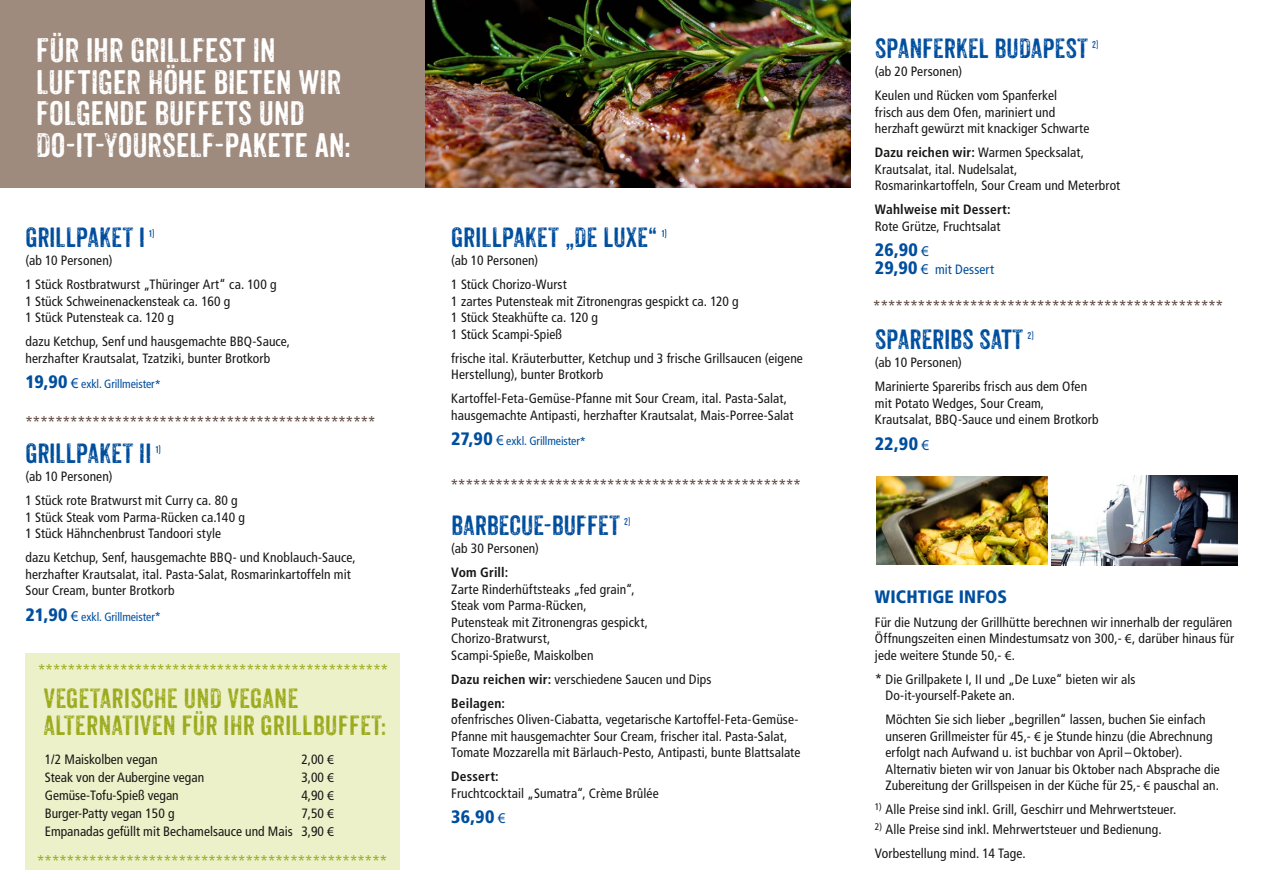
<style>
.page{position:relative;width:1263px;height:893px;background:#fff}
.page>*{position:absolute;margin:0;border:0;box-sizing:border-box;transform-origin:0 0}
.t1{font:33px/31.5px "Anodyne W01";letter-spacing:-.015em;color:#fff}
.t2{font:27px "Anodyne";letter-spacing:-.015em;color:#004e9e}
.t3{font:27px/27px "Anodyne";color:#9cab1d}
.t4{font:900 condensed 18px "Frutiger";letter-spacing:.01em;color:#004e9e}
.t5{font:16.5px "Anodyne";color:#5c463d}
.t6{font:16.5px "Anodyne";color:#9cab1d}
.t7{font:condensed 13.5px/16.5px "Frutiger";letter-spacing:.005em;color:#181716}
.t8{font:700 condensed 13.5px "Frutiger";letter-spacing:.01em;color:#181716}
.t9{font:condensed 13.5px "Frutiger";letter-spacing:.01em;color:#004e9e}
.t10{font:condensed 12px "Frutiger";letter-spacing:-.01em;color:#004e9e}
.t11{font:9.6px "Anodyne";color:#1d5ba8}
.t12{font:9.6px "Anodyne";color:#004e9e}
.s1{font-weight:900;font-size:18px}
.s2{font-family:"Myriad Pro";font-stretch:normal;font-size:15px}
.s3{font-size:13.5px}
.s4{font-family:"Myriad Pro";font-stretch:normal}
.s5{font-weight:700}
.s6{font-family:"Myriad Pro";font-weight:400;font-stretch:normal;font-size:15px}
.s7{font-size:15px}
</style>
<div class="page">
<div style="left:26px;top:653px;width:374px;height:217px;background:#edf1ca"></div>
<div style="left:0;top:0;width:425px;height:187px;background:#9f8b7e"></div>
<img style="left:425px;top:0;width:425px;height:187px">
<img style="left:876px;top:477px;width:171px;height:87px">
<img style="left:1052px;top:476px;width:185px;height:90px">
<h1 class="t1" style="left:36px;top:34px;width:317px">FÜR IHR GRILLFEST IN<br>LUFTIGER HÖHE BIETEN WIR<br>FOLGENDE BUFFETS UND<br>DO-IT-YOURSELF-PAKETE AN:</h1>
<h2 class="t2" style="left:26px;top:221px;width:121px">GRILLPAKET I</h2>
<p class="t12" style="left:149px;top:228px;width:7px">1)</p>
<p class="t7" style="left:26px;top:248px;width:253px;line-height:24px">(ab 10 Personen)<br>1 Stück Rostbratwurst „Thüringer Art“ ca. 100 g</p>
<p class="t7" style="left:26px;top:293px;width:206px">1 Stück Schweinenackensteak ca. 160 g<br>1 Stück Putensteak ca. 120 g</p>
<p class="t7" style="left:26px;top:333px;width:266px">dazu Ketchup, Senf und hausgemachte BBQ-Sauce, herzhafter Krautsalat, Tzatziki, bunter Brotkorb</p>
<p class="t10" style="left:26px;top:377px;width:137px"><span class="s1">19,90</span> <span class="s2">€</span> exkl. Grillmeister<span class="s3">*</span></p>
<p class="t5" style="left:26px;top:412px;width:352px">***********************************************</p>
<h2 class="t2" style="left:26px;top:437px;width:128px">GRILLPAKET II</h2>
<p class="t12" style="left:156px;top:444px;width:7px">1)</p>
<p class="t7" style="left:26px;top:464px;width:214px;line-height:24px">(ab 10 Personen)<br>1 Stück rote Bratwurst mit Curry ca. 80 g</p>
<p class="t7" style="left:26px;top:509px;width:221px">1 Stück Steak vom Parma-Rücken ca.140 g<br>1 Stück Hähnchenbrust Tandoori style</p>
<p class="t7" style="left:26px;top:549px;width:332px">dazu Ketchup, Senf, hausgemachte BBQ- und Knoblauch-Sauce, herzhafter Krautsalat, ital. Pasta-Salat, Rosmarinkartoffeln mit<br>Sour Cream, bunter Brotkorb</p>
<p class="t10" style="left:26px;top:609px;width:137px"><span class="s1">21,90</span> <span class="s2">€</span> exkl. Grillmeister<span class="s3">*</span></p>
<p class="t6" style="left:38px;top:661px;width:352px">***********************************************</p>
<h2 class="t3" style="left:43px;top:684px;width:345px">VEGETARISCHE UND VEGANE<br>ALTERNATIVEN FÜR IHR GRILLBUFFET:</h2>
<p class="t7" style="left:45px;top:751px;width:114px">1/2 Maiskolben vegan</p>
<p class="t7" style="left:301px;top:751px;width:34px">2,00 <span class="s4">€</span></p>
<p class="t7" style="left:45px;top:769px;width:161px">Steak von der Aubergine vegan</p>
<p class="t7" style="left:301px;top:769px;width:34px">3,00 <span class="s4">€</span></p>
<p class="t7" style="left:45px;top:787px;width:135px">Gemüse-Tofu-Spieß vegan</p>
<p class="t7" style="left:301px;top:787px;width:34px">4,90 <span class="s4">€</span></p>
<p class="t7" style="left:45px;top:805px;width:131px">Burger-Patty vegan 150 g</p>
<p class="t7" style="left:45px;top:804px;width:291px;line-height:18px;text-align:right">7,50 <span class="s4">€<br></span>Empanadas gefüllt mit Bechamelsauce und Mais 3,90 <span class="s4">€</span></p>
<p class="t6" style="left:37px;top:851px;width:352px">***********************************************</p>
<h2 class="t2" style="left:451px;top:221px;width:208px">GRILLPAKET „DE LUXE“</h2>
<p class="t12" style="left:662px;top:228px;width:7px">1)</p>
<p class="t7" style="left:451px;top:248px;width:117px;line-height:24px">(ab 10 Personen)<br>1 Stück Chorizo-Wurst</p>
<p class="t7" style="left:451px;top:293px;width:289px">1 zartes Putensteak mit Zitronengras gespickt ca. 120 g<br>1 Stück Steakhüfte ca. 120 g<br>1 Stück Scampi-Spieß</p>
<p class="t7" style="left:451px;top:350px;width:353px">frische ital. Kräuterbutter, Ketchup und 3 frische Grillsaucen (eigene<br>Herstellung), bunter Brotkorb</p>
<p class="t7" style="left:451px;top:390px;width:344px">Kartoffel-Feta-Gemüse-Pfanne mit Sour Cream, ital. Pasta-Salat, hausgemachte Antipasti, herzhafter Krautsalat, Mais-Porree-Salat</p>
<p class="t10" style="left:451px;top:434px;width:137px"><span class="s1">27,90</span> <span class="s2">€</span> exkl. Grillmeister<span class="s3">*</span></p>
<p class="t5" style="left:451px;top:475px;width:352px">***********************************************</p>
<h2 class="t2" style="left:451px;top:509px;width:170px">BARBECUE-BUFFET</h2>
<p class="t11" style="left:624px;top:516px;width:8px">2)</p>
<p class="t7" style="left:451px;top:540px;width:89px">(ab 30 Personen)</p>
<p class="t8" style="left:451px;top:564px;width:58px">Vom Grill:</p>
<p class="t7" style="left:451px;top:581px;width:198px">Zarte Rinderhüftsteaks „fed grain“,<br>Steak vom Parma-Rücken,<br>Putensteak mit Zitronengras gespickt,<br>Chorizo-Bratwurst,<br>Scampi-Spieße, Maiskolben</p>
<p class="t7" style="left:451px;top:667px;width:262px;line-height:24px"><span class="s5">Dazu reichen wir:</span> verschiedene Saucen und Dips<br><span class="s5">Beilagen:</span></p>
<p class="t7" style="left:451px;top:711px;width:351px">ofenfrisches Oliven-Ciabatta, vegetarische Kartoffel-Feta-Gemüse-<br>Pfanne mit hausgemachter Sour Cream, frischer ital. Pasta-Salat,<br>Tomate Mozzarella mit Bärlauch-Pesto, Antipasti, bunte Blattsalate</p>
<p class="t8" style="left:451px;top:768px;width:49px">Dessert:</p>
<p class="t7" style="left:451px;top:785px;width:209px">Fruchtcocktail „Sumatra“, Crème Brûlée</p>
<h3 class="t4" style="left:451px;top:806px;width:56px">36,90 <span class="s6">€</span></h3>
<h2 class="t2" style="left:875px;top:32px;width:215px">SPANFERKEL BUDAPEST</h2>
<p class="t11" style="left:1092px;top:39px;width:8px">2)</p>
<p class="t7" style="left:875px;top:60px;width:184px;line-height:24px">(ab 20 Personen)<br>Keulen und Rücken vom Spanferkel</p>
<p class="t7" style="left:875px;top:104px;width:216px">frisch aus dem Ofen, mariniert und herzhaft gewürzt mit knackiger Schwarte</p>
<p class="t7" style="left:875px;top:144px;width:247px"><span class="s5">Dazu reichen wir:</span> Warmen Specksalat,<br>Krautsalat, ital. Nudelsalat,<br>Rosmarinkartoffeln, Sour Cream und Meterbrot</p>
<p class="t8" style="left:875px;top:201px;width:137px">Wahlweise mit Dessert:</p>
<p class="t7" style="left:875px;top:218px;width:127px">Rote Grütze, Fruchtsalat</p>
<h3 class="t4" style="left:875px;top:239px;width:56px">26,90 <span class="s6">€</span></h3>
<p class="t9" style="left:875px;top:262px;width:121px"><span class="s1">29,90</span> <span class="s2">€</span> mit Dessert</p>
<p class="t5" style="left:873px;top:296px;width:352px">***********************************************</p>
<h2 class="t2" style="left:875px;top:323px;width:150px">SPARERIBS SATT</h2>
<p class="t11" style="left:1027px;top:330px;width:8px">2)</p>
<p class="t7" style="left:875px;top:351px;width:214px;line-height:24px">(ab 10 Personen)<br>Marinierte Spareribs frisch aus dem Ofen</p>
<p class="t7" style="left:875px;top:395px;width:225px">mit Potato Wedges, Sour Cream,<br>Krautsalat, BBQ-Sauce und einem Brotkorb</p>
<h3 class="t4" style="left:875px;top:433px;width:56px">22,90 <span class="s6">€</span></h3>
<h3 class="t4" style="left:875px;top:586px;width:134px">WICHTIGE INFOS</h3>
<p class="t7" style="left:875px;top:614px;width:361px">Für die Nutzung der Grillhütte berechnen wir innerhalb der regulären<br>Öffnungszeiten einen Mindestumsatz von 300,- <span class="s4">€</span>, darüber hinaus für jede weitere Stunde 50,- <span class="s4">€</span>.</p>
<p class="t7" style="left:885px;top:671px;width:251px;text-indent:-10px"><span class="s7">*</span> Die Grillpakete I, II und „De Luxe“ bieten wir als<br>Do-it-yourself-Pakete an.</p>
<p class="t7" style="left:885px;top:711px;width:336px">Möchten Sie sich lieber „begrillen“ lassen, buchen Sie einfach unseren Grillmeister für 45,- <span class="s4">€</span> je Stunde hinzu (die Abrechnung erfolgt nach Aufwand u. ist buchbar von April –Oktober).<br>Alternativ bieten wir von Januar bis Oktober nach Absprache die Zubereitung der Grillspeisen in der Küche für 25,- <span class="s4">€</span> pauschal an.</p>
<p class="t7" style="left:875px;top:801px;width:303px"><sup>1)</sup> Alle Preise sind inkl. Grill, Geschirr und Mehrwertsteuer.</p>
<p class="t7" style="left:875px;top:817px;width:288px;line-height:24px"><sup>2)</sup> Alle Preise sind inkl. Mehrwertsteuer und Bedienung.<br>Vorbestellung mind. 14 Tage.</p>
</div>
